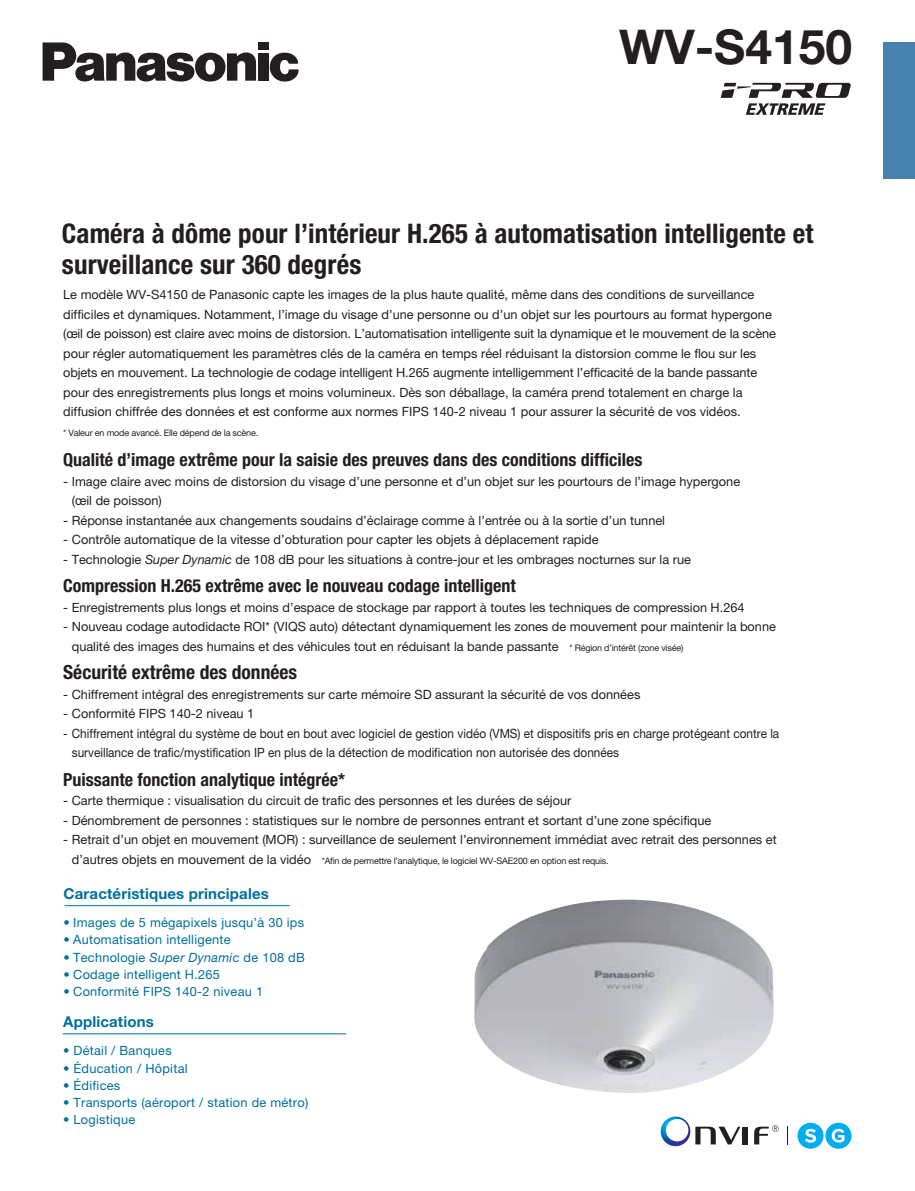
<style>
.page{position:relative;width:915px;height:1191px;background:#fff}
.page>*{position:absolute;margin:0;border:0;box-sizing:border-box;transform-origin:0 0}
.t1{font:700 48px "Helvetica Neue LT Std";color:#231f20}
.t2{font:700 condensed 27px/31.5px "Helvetica Neue LT Std";letter-spacing:.005em;color:#231f20}
.t3{font:700 condensed 19.5px "Helvetica Neue LT Std";color:#231f20}
.t4{font:700 condensed 18px "Helvetica Neue LT Std";color:#231f20}
.t5{font:700 15px "Helvetica Neue LT Std";letter-spacing:.01em;color:#006f9e}
.t6{font:12.75px/19.5px "Helvetica Neue LT Std";color:#231f20}
.t7{font:12.75px "Helvetica Neue LT Std";letter-spacing:.02em;color:#006f9e}
.t8{font:12.75px/19.5px "Helvetica Neue LT Std";color:#231f20;scale:.93 1}
.t9{font:9px "Helvetica Neue LT Std";letter-spacing:-.02em;color:#231f20}
.s1{font-style:italic}
.s2{font-size:9px}
.s3{font-size:12.75px}
</style>
<div class="page">
<div style="left:882px;top:43px;width:32px;height:136px;background:#4682ac"></div>
<svg style="left:720px;top:83px;width:130px;height:32px"></svg>
<img style="left:474px;top:899px;width:299px;height:194px">
<hr style="left:65px;top:905px;width:224px;height:1px;background:#006f9e">
<hr style="left:63px;top:1033px;width:283px;height:1px;background:#006f9e">
<svg style="left:269px;top:52px;width:29px;height:30px"></svg>
<div style="left:258px;top:42px;width:10px;height:8px;background:#231f20"></div>
<div style="left:258px;top:53px;width:10px;height:28px;background:#231f20"></div>
<svg style="left:43px;top:42px;width:213px;height:40px"></svg>
<div style="left:742px;top:1126px;width:5px;height:18px;background:#231f20"></div>
<svg style="left:660px;top:1116px;width:80px;height:30px"></svg>
<svg style="left:754px;top:1125px;width:24px;height:19px"></svg>
<div style="left:825px;top:1122px;width:26px;height:26px;background:#00aeef;border-radius:50%"></div>
<div style="left:797px;top:1122px;width:26px;height:26px;background:#00aeef;border-radius:50%"></div>
<svg style="left:805px;top:1128px;width:10px;height:14px"></svg>
<svg style="left:831px;top:1128px;width:13px;height:14px"></svg>
<h1 class="t1" style="left:619px;top:17px;width:234px">WV-S4150</h1>
<h2 class="t2" style="left:62px;top:217px;width:752px">Caméra à dôme pour l’intérieur H.265 à automatisation intelligente et surveillance sur 360 degrés</h2>
<p class="t6" style="left:63px;top:285px;width:714px">Le modèle WV-S4150 de Panasonic capte les images de la plus haute qualité, même dans des conditions de surveillance difficiles et dynamiques. Notamment, l’image du visage d’une personne ou d’un objet sur les pourtours au format hypergone (œil de poisson) est claire avec moins de distorsion. L’automatisation intelligente suit la dynamique et le mouvement de la scène pour régler automatiquement les paramètres clés de la caméra en temps réel réduisant la distorsion comme le flou sur les objets en mouvement. La technologie de codage intelligent H.265 augmente intelligemment l’efficacité de la bande passante pour des enregistrements plus longs et moins volumineux. Dès son déballage, la caméra prend totalement en charge la diffusion chiffrée des données et est conforme aux normes FIPS 140-2 niveau 1 pour assurer la sécurité de vos vidéos.</p>
<p class="t9" style="left:63px;top:427px;width:196px">* Valeur en mode avancé. Elle dépend de la scène.</p>
<h3 class="t4" style="left:63px;top:449px;width:580px">Qualité d’image extrême pour la saisie des preuves dans des conditions difficiles</h3>
<p class="t6" style="left:72px;top:471px;width:669px;text-indent:-9px">- Image claire avec moins de distorsion du visage d’une personne et d’un objet sur les pourtours de l’image hypergone (œil de poisson)</p>
<p class="t6" style="left:63px;top:510px;width:603px">- Réponse instantanée aux changements soudains d’éclairage comme à l’entrée ou à la sortie d’un tunnel</p>
<p class="t6" style="left:63px;top:530px;width:537px">- Contrôle automatique de la vitesse d’obturation pour capter les objets à déplacement rapide</p>
<p class="t6" style="left:63px;top:549px;width:629px">- Technologie <span class="s1">Super Dynamic</span> de 108 dB pour les situations à contre-jour et les ombrages nocturnes sur la rue</p>
<h3 class="t4" style="left:63px;top:575px;width:454px">Compression H.265 extrême avec le nouveau codage intelligent</h3>
<p class="t6" style="left:63px;top:597px;width:682px">- Enregistrements plus longs et moins d’espace de stockage par rapport à toutes les techniques de compression H.264</p>
<p class="t6" style="left:72px;top:617px;width:705px;text-indent:-9px">- Nouveau codage autodidacte ROI* (VIQS auto) détectant dynamiquement les zones de mouvement pour maintenir la bonne qualité des images des humains et des véhicules tout en réduisant la bande passante <span class="s2">* Région d’intérêt (zone visée)</span></p>
<h3 class="t3" style="left:63px;top:660px;width:235px">Sécurité extrême des données</h3>
<p class="t6" style="left:63px;top:684px;width:578px">- Chiffrement intégral des enregistrements sur carte mémoire SD assurant la sécurité de vos données</p>
<p class="t6" style="left:63px;top:704px;width:192px">- Conformité FIPS 140-2 niveau 1</p>
<p class="t8" style="left:72px;top:723px;width:762px;text-indent:-9px">- Chiffrement intégral du système de bout en bout avec logiciel de gestion vidéo (VMS) et dispositifs pris en charge protégeant contre la surveillance de trafic/mystification IP en plus de la détection de modification non autorisée des données</p>
<h3 class="t4" style="left:63px;top:768px;width:283px">Puissante fonction analytique intégrée*</h3>
<p class="t6" style="left:63px;top:791px;width:509px">- Carte thermique : visualisation du circuit de trafic des personnes et les durées de séjour</p>
<p class="t6" style="left:63px;top:810px;width:649px">- Dénombrement de personnes : statistiques sur le nombre de personnes entrant et sortant d’une zone spécifique</p>
<p class="t6" style="left:63px;top:830px;width:714px">- Retrait d’un objet en mouvement (MOR) : surveillance de seulement l’environnement immédiat avec retrait des personnes et</p>
<p class="t9" style="left:72px;top:855px;width:538px"><span class="s3">d’autres objets en mouvement de la vidéo</span> *Afin de permettre l’analytique, le logiciel WV-SAE200 en option est requis.</p>
<p class="t5" style="left:64px;top:884px;width:207px">Caractéristiques principales</p>
<p class="t7" style="left:63px;top:915px;width:242px">• Images de 5 mégapixels jusqu’à 30 ips</p>
<p class="t7" style="left:63px;top:932px;width:169px">• Automatisation intelligente</p>
<p class="t7" style="left:63px;top:949px;width:243px">• Technologie <span class="s1">Super Dynamic</span> de 108 dB</p>
<p class="t7" style="left:63px;top:966px;width:158px">• Codage intelligent H.265</p>
<p class="t7" style="left:63px;top:984px;width:201px">• Conformité FIPS 140-2 niveau 1</p>
<p class="t5" style="left:63px;top:1012px;width:92px">Applications</p>
<p class="t7" style="left:63px;top:1043px;width:110px">• Détail / Banques</p>
<p class="t7" style="left:63px;top:1060px;width:126px">• Éducation / Hôpital</p>
<p class="t7" style="left:63px;top:1077px;width:59px">• Édifices</p>
<p class="t7" style="left:63px;top:1094px;width:246px">• Transports (aéroport / station de métro)</p>
<p class="t7" style="left:63px;top:1112px;width:73px">• Logistique</p>
</div>
